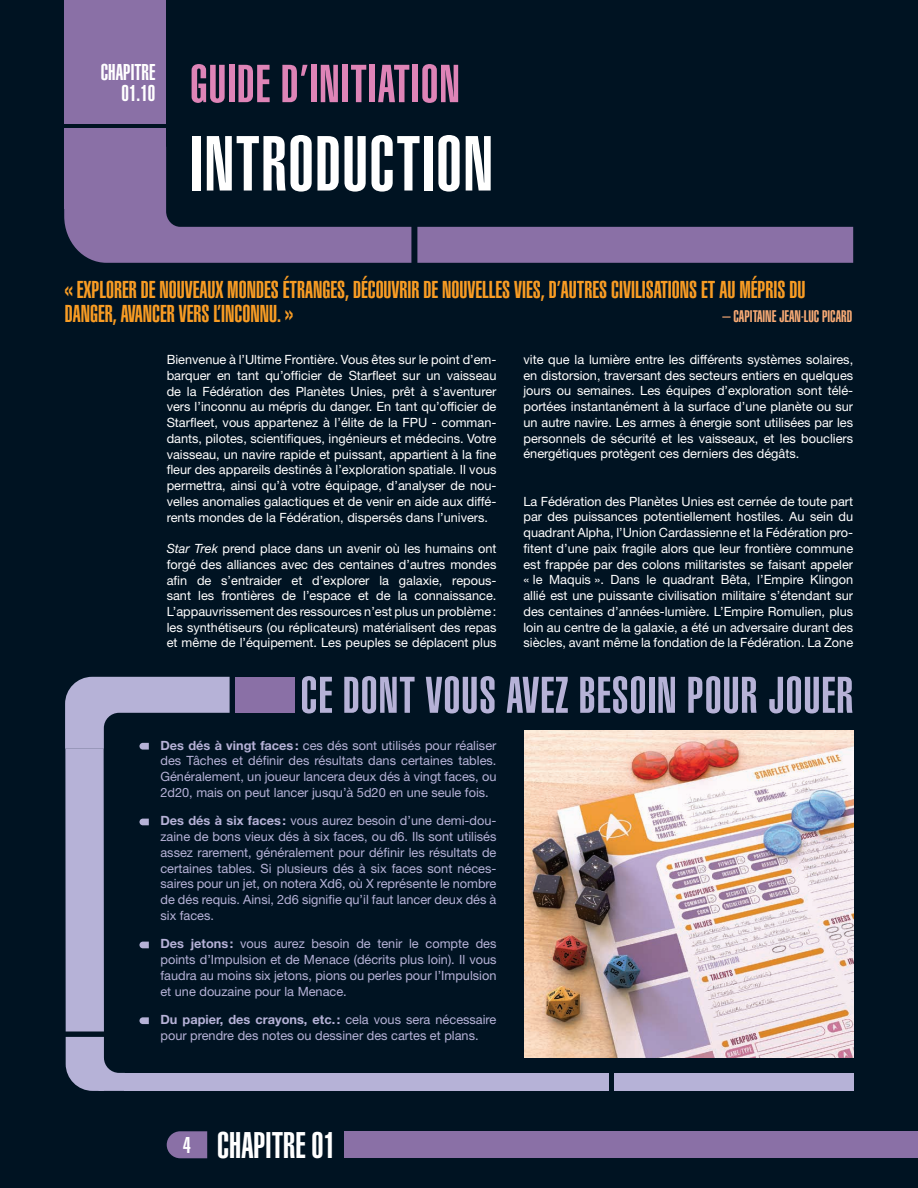
<style>
.page{position:relative;width:918px;height:1188px;background:#001322}
.page>*{position:absolute;margin:0;border:0;box-sizing:border-box;transform-origin:0 0}
.t1{font:900 extra-condensed 76.5px "Helvetica";letter-spacing:.02em;color:#fff}
.t2{font:900 extra-condensed 52.5px "Helvetica";letter-spacing:.02em;color:#de84b7}
.t3{font:900 extra-condensed 50.55px "Helvetica";letter-spacing:.02em;color:#b6b2d7}
.t4{font:900 extra-condensed 36.45px "Helvetica";color:#fff}
.t5{font:900 extra-condensed 24px/24px "Helvetica";color:#f89c24}
.t6{font:900 extra-condensed 22.5px/21px "Helvetica";color:#fff;text-align:right}
.t7{font:900 extra-condensed 16.5px "Helvetica";color:#f9ab75}
.t8{font:12.75px/15.8px "Helvetica Neue LT Std";color:#fff;text-align:justify}
.t9{font:12.75px/15.8px "Helvetica Neue LT Std";color:#b6b2d7;text-align:justify}
.s1{font-style:italic}
.s2{font-weight:700}
.s3{font-size:22.5px}
</style>
<div class="page">
<div style="left:64px;top:0;width:102px;height:123px;background:#8a70a6"></div>
<div style="left:417px;top:227px;width:436px;height:36px;background:#8a70a6"></div>
<svg style="left:64px;top:147px;width:347px;height:116px"></svg>
<div style="left:64px;top:129px;width:102px;height:80px;background:#8a70a6"></div>
<svg style="left:167px;top:1131px;width:40px;height:27px"></svg>
<div style="left:344px;top:1131px;width:574px;height:27px;background:#8a70a6"></div>
<svg style="left:139px;top:819px;width:10px;height:6px"></svg>
<svg style="left:139px;top:942px;width:10px;height:6px"></svg>
<svg style="left:139px;top:1017px;width:10px;height:7px"></svg>
<div style="left:614px;top:1073px;width:240px;height:18px;background:#b6b2d7"></div>
<div style="left:125px;top:1073px;width:484px;height:18px;background:#b6b2d7"></div>
<svg style="left:66px;top:1037px;width:59px;height:54px"></svg>
<div style="left:65px;top:749px;width:39px;height:283px;background:#b6b2d7"></div>
<svg style="left:65px;top:677px;width:165px;height:73px"></svg>
<div style="left:235px;top:677px;width:59px;height:36px;background:#8a70a6"></div>
<img style="left:524px;top:731px;width:330px;height:326px">
<h3 class="t6" style="left:101px;top:61px;width:56px">CHAPITRE<br>01.10</h3>
<h2 class="t2" style="left:190px;top:54px;width:271px">GUIDE D’INITIATION</h2>
<h1 class="t1" style="left:190px;top:120px;width:304px">INTRODUCTION</h1>
<h3 class="t5" style="left:65px;top:277px;width:742px">« EXPLORER DE NOUVEAUX MONDES ÉTRANGES, DÉCOUVRIR DE NOUVELLES VIES, D’AUTRES CIVILISATIONS ET AU MÉPRIS DU<br>DANGER, AVANCER VERS L’INCONNU. »</h3>
<p class="t7" style="left:723px;top:307px;width:131px">– CAPITAINE JEAN-LUC PICARD</p>
<p class="t8" style="left:167px;top:351px;width:331px">Bienvenue à l’Ultime Frontière. Vous êtes sur le point d’em&shy;barquer en tant qu’officier de Starfleet sur un vaisseau de la Fédération des Planètes Unies, prêt à s’aventurer vers l’inconnu au mépris du danger. En tant qu’officier de Starfleet, vous appartenez à l’élite de la FPU - comman&shy;dants, pilotes, scientifiques, ingénieurs et médecins. Votre vaisseau, un navire rapide et puissant, appartient à la fine fleur des appareils destinés à l’exploration spatiale. Il vous permettra, ainsi qu’à votre équipage, d’analyser de nou&shy;velles anomalies galactiques et de venir en aide aux diffé&shy;rents mondes de la Fédération, dispersés dans l’univers.</p>
<p class="t8" style="left:167px;top:540px;width:331px"><span class="s1">Star Trek</span> prend place dans un avenir où les humains ont forgé des alliances avec des centaines d’autres mondes afin de s’entraider et d’explorer la galaxie, repous&shy;sant les frontières de l’espace et de la connaissance.<br>L’appauvrissement des ressources n’est plus un problème: les synthétiseurs (ou réplicateurs) matérialisent des repas et même de l’équipement. Les peuples se déplacent plus</p>
<p class="t8" style="left:523px;top:351px;width:331px">vite que la lumière entre les différents systèmes solaires, en distorsion, traversant des secteurs entiers en quelques jours ou semaines. Les équipes d’exploration sont télé&shy;portées instantanément à la surface d’une planète ou sur un autre navire. Les armes à énergie sont utilisées par les personnels de sécurité et les vaisseaux, et les boucliers énergétiques protègent ces derniers des dégâts.</p>
<p class="t8" style="left:523px;top:493px;width:331px">La Fédération des Planètes Unies est cernée de toute part par des puissances potentiellement hostiles. Au sein du quadrant Alpha, l’Union Cardassienne et la Fédération pro&shy;fitent d’une paix fragile alors que leur frontière commune est frappée par des colons militaristes se faisant appeler « le Maquis ». Dans le quadrant Bêta, l’Empire Klingon allié est une puissante civilisation militaire s’étendant sur des centaines d’années-lumière. L’Empire Romulien, plus loin au centre de la galaxie, a été un adversaire durant des siècles, avant même la fondation de la Fédération. La Zone</p>
<h3 class="t3" style="left:301px;top:666px;width:554px">CE DONT VOUS AVEZ BESOIN POUR JOUER</h3>
<p class="t9" style="left:160px;top:737px;width:338px"><span class="s2">Des dés à vingt faces:</span> ces dés sont utilisés pour réaliser des Tâches et définir des résultats dans certaines tables.<br>Généralement, un joueur lancera deux dés à vingt faces, ou 2d20, mais on peut lancer jusqu’à 5d20 en une seule fois.</p>
<p class="t9" style="left:160px;top:813px;width:338px"><span class="s2">Des dés à six faces:</span> vous aurez besoin d’une demi-dou&shy;zaine de bons vieux dés à six faces, ou d6. Ils sont utilisés assez rarement, généralement pour définir les résultats de certaines tables. Si plusieurs dés à six faces sont néces&shy;saires pour un jet, on notera Xd6, où X représente le nombre de dés requis. Ainsi, 2d6 signifie qu’il faut lancer deux dés à six faces.</p>
<p class="t9" style="left:160px;top:936px;width:338px"><span class="s2">Des jetons:</span> vous aurez besoin de tenir le compte des points d’Impulsion et de Menace (décrits plus loin). Il vous faudra au moins six jetons, pions ou perles pour l’Impulsion et une douzaine pour la Menace.</p>
<p class="t9" style="left:160px;top:1012px;width:338px"><span class="s2">Du papier, des crayons, etc.:</span> cela vous sera nécessaire pour prendre des notes ou dessiner des cartes et plans.</p>
<h3 class="t4" style="left:183px;top:1124px;width:154px"><span class="s3">4</span> CHAPITRE 01</h3>
</div>
